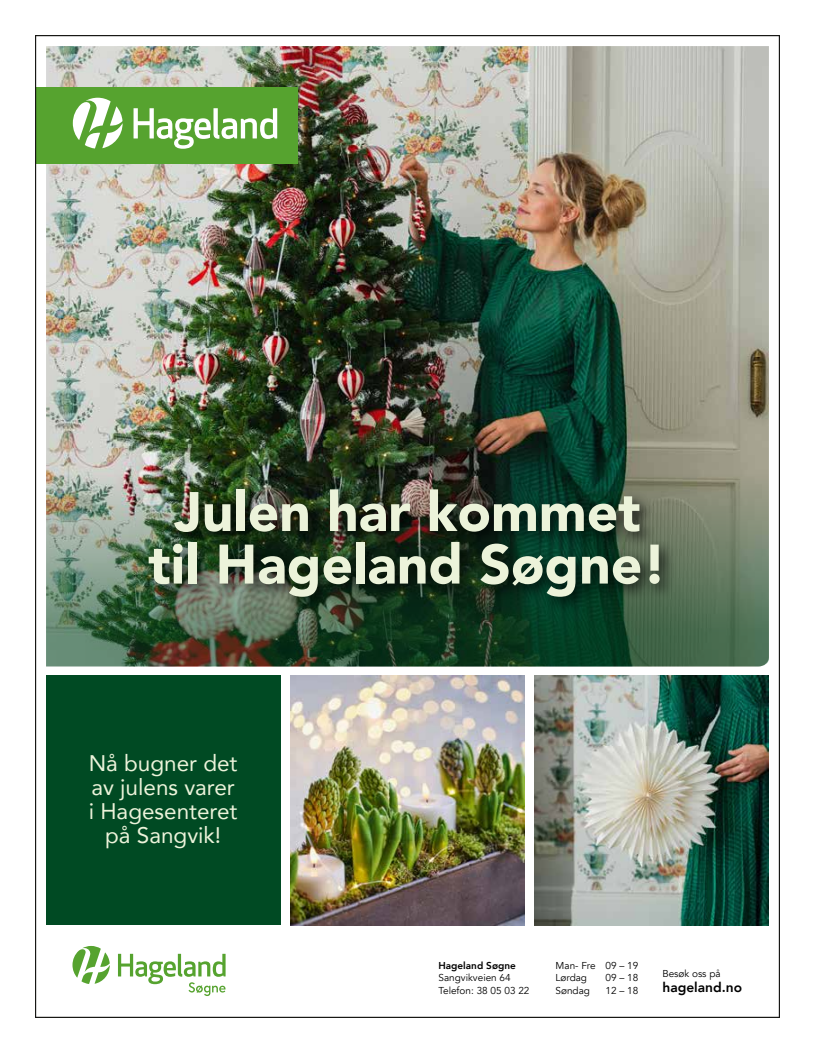
<style>
.page{position:relative;width:815px;height:1053px;background:#fff}
.page>*{position:absolute;margin:0;border:0;box-sizing:border-box;transform-origin:0 0}
.t1{font:900 55px/52.5px "Avenir";color:#ecf3da;text-align:center}
.t2{font:22.5px/23.8px "Avenir";color:#ecf3da;text-align:center}
.t3{font:800 13.75px "Avenir";color:#000}
.t4{font:10px/12.5px "Avenir";color:#000}
.t5{font:800 10px "Avenir";color:#000}
</style>
<div class="page">
<img style="left:46px;top:46px;width:723px;height:312px">
<img style="left:46px;top:358px;width:723px;height:308px">
<div style="left:35px;top:87px;width:263px;height:76px;background:#56a32f"></div>
<svg style="left:134px;top:108px;width:143px;height:41px"></svg>
<svg style="left:73px;top:98px;width:50px;height:50px"></svg>
<img style="left:290px;top:675px;width:235px;height:250px">
<svg style="left:72px;top:946px;width:38px;height:37px"></svg>
<svg style="left:118px;top:953px;width:108px;height:42px"></svg>
<div style="left:142px;top:483px;width:534px;height:130px;background:#000;opacity:.75"></div>
<div style="left:46px;top:675px;width:234px;height:250px;background:#004a23"></div>
<img style="left:535px;top:675px;width:234px;height:250px">
<h1 class="t1" style="left:148px;top:484px;width:520px">Julen har kommet til Hageland Søgne!</h1>
<h2 class="t2" style="left:89px;top:751px;width:150px">Nå bugner det av julens varer i Hagesenteret på Sangvik!</h2>
<p class="t5" style="left:438px;top:957px;width:79px">Hageland Søgne</p>
<p class="t4" style="left:438px;top:971px;width:92px">Sangvikveien 64<br>Telefon: 38 05 03 22</p>
<p class="t4" style="left:662px;top:967px;width:60px">Besøk oss på</p>
<p class="t4" style="left:556px;top:958px;width:84px">Man- Fre 09 – 19<br>Lørdag</p>
<p class="t4" style="left:606px;top:971px;width:34px">09 – 18</p>
<h3 class="t3" style="left:662px;top:976px;width:81px">hageland.no</h3>
<p class="t4" style="left:556px;top:983px;width:36px">Søndag</p>
<p class="t4" style="left:606px;top:983px;width:34px">12 – 18</p>
</div>
